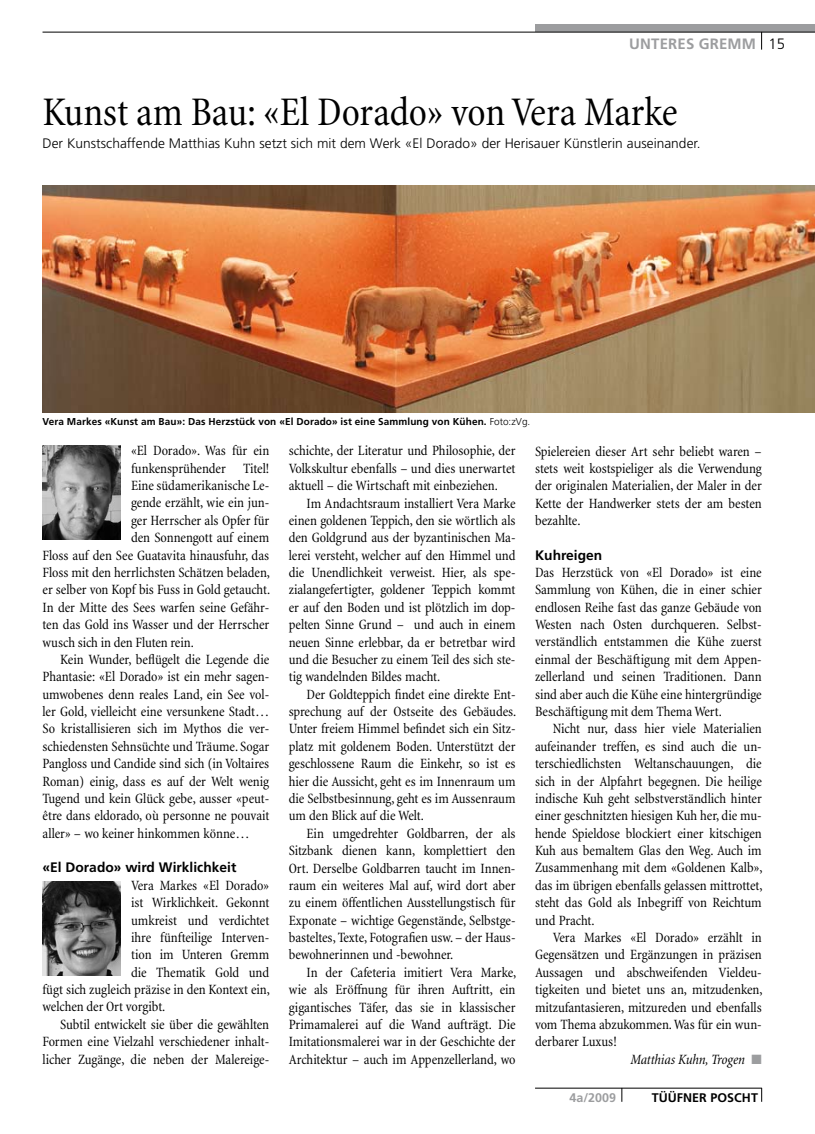
<style>
.page{position:relative;width:815px;height:1134px;background:#fff}
.page>*{position:absolute;margin:0;border:0;box-sizing:border-box;transform-origin:0 0}
.t1{font:condensed 41.25px "Minion";letter-spacing:-.005em;color:#000}
.t2{font:700 15px "Frutiger";letter-spacing:.01em;color:#9c9d9f}
.t3{font:condensed 14.38px/17.4px "Minion";letter-spacing:-.005em;color:#000;text-align:justify}
.t4{font:italic condensed 14.38px "Minion";letter-spacing:-.01em;color:#000}
.t5{font:300 13.75px "Frutiger";color:#000}
.t6{font:700 13.75px "Frutiger";color:#000}
.t7{font:700 12.5px "Frutiger";letter-spacing:.005em;color:#000}
.t8{font:700 12.5px "Frutiger";letter-spacing:.005em;color:#9c9d9f}
.t9{font:700 10px "Frutiger";letter-spacing:.01em;color:#000}
.s1{font-weight:300;color:#000}
.s2{font-weight:300}
.s3{color:#9c9d9f}
</style>
<div class="page">
<div style="left:535px;top:25px;width:280px;height:7px;background:#9c9d9f"></div>
<hr style="left:43px;top:32px;width:772px;height:1px;background:#000">
<svg style="left:761px;top:33px;width:1px;height:17px"></svg>
<hr style="left:535px;top:1088px;width:227px;height:1px;background:#000">
<svg style="left:761px;top:1088px;width:1px;height:14px"></svg>
<svg style="left:622px;top:1088px;width:1px;height:14px"></svg>
<img style="left:43px;top:881px;width:77px;height:94px">
<img style="left:43px;top:445px;width:77px;height:95px">
<img style="left:43px;top:185px;width:772px;height:227px">
<p class="t2" style="left:629px;top:35px;width:157px">UNTERES GREMM <span class="s1">15</span></p>
<h1 class="t1" style="left:43px;top:90px;width:637px">Kunst am Bau: «El Dorado» von Vera Marke</h1>
<p class="t5" style="left:43px;top:136px;width:660px">Der Kunstschaffende Matthias Kuhn setzt sich mit dem Werk «El Dorado» der Herisauer Künstlerin auseinander.</p>
<p class="t9" style="left:43px;top:415px;width:489px">Vera Markes «Kunst am Bau»: Das Herzstück von «El Dorado» ist eine Sammlung von Kühen. <span class="s2">Foto:zVg.</span></p>
<p class="t3" style="left:131px;top:442px;width:140px">«El Dorado». Was für ein</p>
<p class="t3" style="left:131px;top:460px;width:140px">funkensprühender Titel!</p>
<p class="t3" style="left:131px;top:477px;width:140px">Eine südamerikanische Le-</p>
<p class="t3" style="left:131px;top:495px;width:140px">gende erzählt, wie ein jun-</p>
<p class="t3" style="left:131px;top:512px;width:140px">ger Herrscher als Opfer für</p>
<p class="t3" style="left:131px;top:529px;width:140px">den Sonnengott auf einem</p>
<p class="t3" style="left:43px;top:547px;width:228px">Floss auf den See Guatavita hinausfuhr, das</p>
<p class="t3" style="left:43px;top:564px;width:229px">Floss mit den herrlichsten Schätzen beladen,</p>
<p class="t3" style="left:43px;top:581px;width:229px">er selber von Kopf bis Fuss in Gold getaucht.</p>
<p class="t3" style="left:43px;top:599px;width:228px">In der Mitte des Sees warfen seine Gefähr-</p>
<p class="t3" style="left:43px;top:616px;width:228px">ten das Gold ins Wasser und der Herrscher</p>
<p class="t3" style="left:43px;top:634px;width:153px">wusch sich in den Fluten rein.</p>
<p class="t3" style="left:60px;top:651px;width:211px">Kein Wunder, beflügelt die Legende die</p>
<p class="t3" style="left:43px;top:668px;width:228px">Phantasie: «El Dorado» ist ein mehr sagen-</p>
<p class="t3" style="left:43px;top:686px;width:228px">umwobenes denn reales Land, ein See vol-</p>
<p class="t3" style="left:43px;top:703px;width:228px">ler Gold, vielleicht eine versunkene Stadt…</p>
<p class="t3" style="left:43px;top:720px;width:228px">So kristallisieren sich im Mythos die ver-</p>
<p class="t3" style="left:43px;top:738px;width:228px">schiedensten Sehnsüchte und Träume. Sogar</p>
<p class="t3" style="left:43px;top:755px;width:228px">Pangloss und Candide sind sich (in Voltaires</p>
<p class="t3" style="left:43px;top:773px;width:228px">Roman) einig, dass es auf der Welt wenig</p>
<p class="t3" style="left:43px;top:790px;width:228px">Tugend und kein Glück gebe, ausser «peut-</p>
<p class="t3" style="left:43px;top:807px;width:228px">être dans eldorado, où personne ne pouvait</p>
<p class="t3" style="left:43px;top:825px;width:209px">aller» – wo keiner hinkommen könne…</p>
<p class="t6" style="left:43px;top:859px;width:195px">«El Dorado» wird Wirklichkeit</p>
<p class="t3" style="left:131px;top:877px;width:140px">Vera Markes «El Dorado»</p>
<p class="t3" style="left:131px;top:894px;width:140px">ist Wirklichkeit. Gekonnt</p>
<p class="t3" style="left:131px;top:912px;width:140px">umkreist und verdichtet</p>
<p class="t3" style="left:131px;top:929px;width:140px">ihre fünfteilige Interven-</p>
<p class="t3" style="left:131px;top:946px;width:140px">tion im Unteren Gremm</p>
<p class="t3" style="left:131px;top:964px;width:140px">die Thematik Gold und</p>
<p class="t3" style="left:43px;top:981px;width:229px">fügt sich zugleich präzise in den Kontext ein,</p>
<p class="t3" style="left:43px;top:998px;width:124px">welchen der Ort vorgibt.</p>
<p class="t3" style="left:60px;top:1016px;width:210px">Subtil entwickelt sie über die gewählten</p>
<p class="t3" style="left:43px;top:1033px;width:228px">Formen eine Vielzahl verschiedener inhalt-</p>
<p class="t3" style="left:43px;top:1051px;width:228px">licher Zugänge, die neben der Malereige-</p>
<p class="t3" style="left:289px;top:442px;width:228px">schichte, der Literatur und Philosophie, der Volkskultur ebenfalls – und dies unerwartet aktuell – die Wirtschaft mit einbeziehen.</p>
<p class="t3" style="left:289px;top:495px;width:228px;text-indent:18px">Im Andachtsraum installiert Vera Marke einen goldenen Teppich, den sie wörtlich als den Goldgrund aus der byzantinischen Ma&shy;lerei versteht, welcher auf den Himmel und die Unendlichkeit verweist. Hier, als spe&shy;zialangefertigter, goldener Teppich kommt er auf den Boden und ist plötzlich im dop&shy;pelten Sinne Grund – und auch in einem neuen Sinne erlebbar, da er betretbar wird und die Besucher zu einem Teil des sich ste&shy;tig wandelnden Bildes macht.</p>
<p class="t3" style="left:289px;top:686px;width:229px;text-indent:18px">Der Goldteppich findet eine direkte Ent&shy;sprechung auf der Ostseite des Gebäudes.<br>Unter freiem Himmel befindet sich ein Sitz&shy;platz mit goldenem Boden. Unterstützt der geschlossene Raum die Einkehr, so ist es hier die Aussicht, geht es im Innenraum um die Selbstbesinnung, geht es im Aussenraum um den Blick auf die Welt.</p>
<p class="t3" style="left:289px;top:825px;width:228px;text-indent:18px">Ein umgedrehter Goldbarren, der als Sitzbank dienen kann, komplettiert den Ort. Derselbe Goldbarren taucht im Innen&shy;raum ein weiteres Mal auf, wird dort aber zu einem öffentlichen Ausstellungstisch für Exponate – wichtige Gegenstände, Selbstge&shy;basteltes, Texte, Fotografien usw. – der Haus&shy;bewohnerinnen und -bewohner.</p>
<p class="t3" style="left:289px;top:964px;width:229px;text-indent:18px">In der Cafeteria imitiert Vera Marke, wie als Eröffnung für ihren Auftritt, ein gigantisches Täfer, das sie in klassischer Primamalerei auf die Wand aufträgt. Die Imitationsmalerei war in der Geschichte der Architektur – auch im Appenzellerland, wo</p>
<p class="t3" style="left:535px;top:443px;width:228px">Spielereien dieser Art sehr beliebt waren – stets weit kostspieliger als die Verwendung der originalen Materialien, der Maler in der Kette der Handwerker stets der am besten bezahlte.</p>
<p class="t6" style="left:535px;top:547px;width:69px">Kuhreigen</p>
<p class="t3" style="left:535px;top:564px;width:228px">Das Herzstück von «El Dorado» ist eine Sammlung von Kühen, die in einer schier endlosen Reihe fast das ganze Gebäude von Westen nach Osten durchqueren. Selbst&shy;verständlich entstammen die Kühe zuerst einmal der Beschäftigung mit dem Appen&shy;zellerland und seinen Traditionen. Dann sind aber auch die Kühe eine hintergründige Beschäftigung mit dem Thema Wert.</p>
<p class="t3" style="left:535px;top:720px;width:229px;text-indent:18px">Nicht nur, dass hier viele Materialien aufeinander treffen, es sind auch die un&shy;terschiedlichsten Weltanschauungen, die sich in der Alpfahrt begegnen. Die heilige indische Kuh geht selbstverständlich hinter einer geschnitzten hiesigen Kuh her, die mu&shy;hende Spieldose blockiert einer kitschigen Kuh aus bemaltem Glas den Weg. Auch im Zusammenhang mit dem «Goldenen Kalb», das im übrigen ebenfalls gelassen mittrottet, steht das Gold als Inbegriff von Reichtum und Pracht.</p>
<p class="t3" style="left:553px;top:929px;width:211px">Vera Markes «El Dorado» erzählt in</p>
<p class="t3" style="left:535px;top:946px;width:228px">Gegensätzen und Ergänzungen in präzisen</p>
<p class="t3" style="left:535px;top:964px;width:228px">Aussagen und abschweifenden Vieldeu-</p>
<p class="t3" style="left:535px;top:981px;width:229px">tigkeiten und bietet uns an, mitzudenken,</p>
<p class="t3" style="left:535px;top:998px;width:228px">mitzufantasieren, mitzureden und ebenfalls</p>
<p class="t3" style="left:535px;top:1016px;width:228px">vom Thema abzukommen. Was für ein wun-</p>
<p class="t3" style="left:535px;top:1033px;width:83px">derbarer Luxus!</p>
<p class="t4" style="left:630px;top:1052px;width:133px">Matthias Kuhn, Trogen <span class="s3">■</span></p>
<p class="t8" style="left:569px;top:1090px;width:48px">4a/2009</p>
<p class="t7" style="left:652px;top:1090px;width:108px">TÜÜFNER POSCHT</p>
</div>
